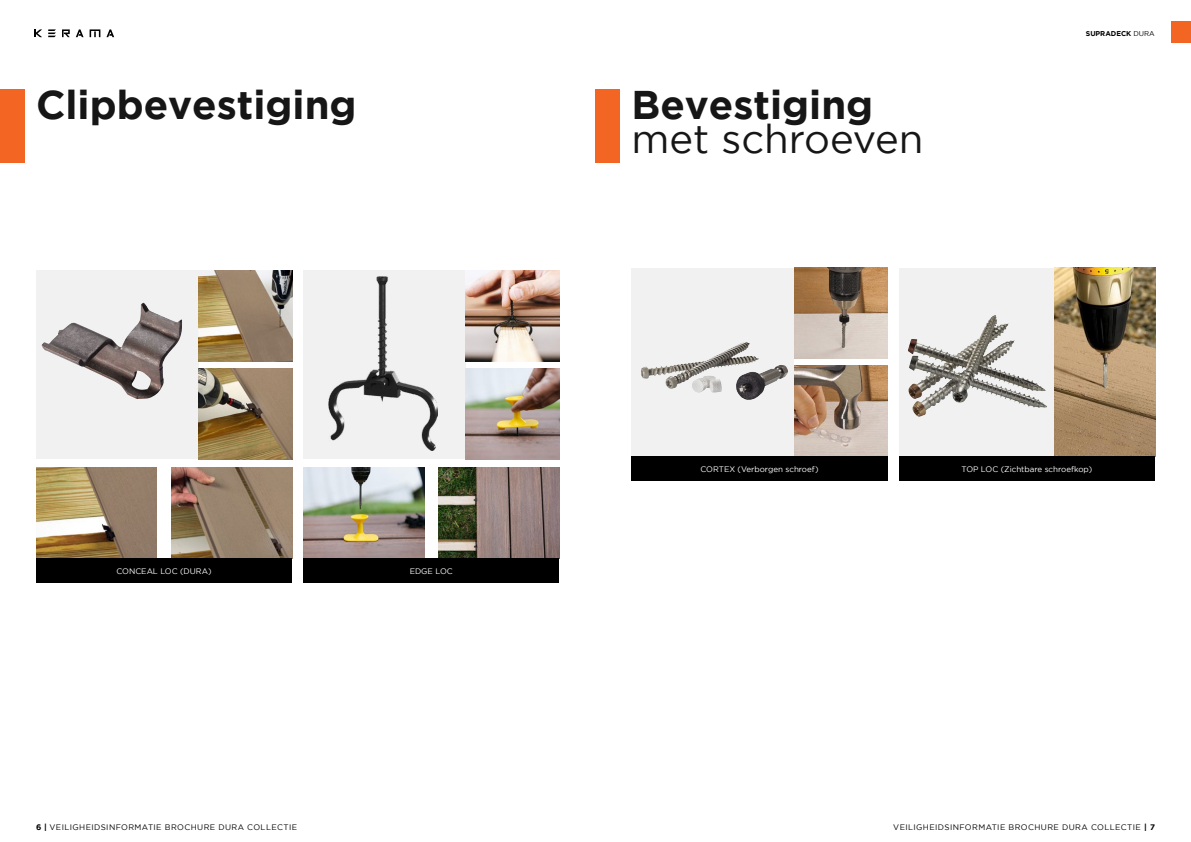
<style>
.page{position:relative;width:1191px;height:842px;background:#fff}
.page>*{position:absolute;margin:0;border:0;box-sizing:border-box;transform-origin:0 0}
.t1{font:700 40px "Gotham";color:#161617}
.t2{font:40px "Gotham";color:#161617}
.t3{font:8px "Gotham";letter-spacing:.05em;color:#000}
.t4{font:8px "Gotham";color:#fff}
.t5{font:700 7px "Gotham";color:#000}
.s1{font-weight:400}
.s2{font-weight:700}
</style>
<div class="page">
<div style="left:595px;top:90px;width:25px;height:73px;background:#f26522"></div>
<div style="left:0;top:90px;width:24px;height:73px;background:#f26522"></div>
<div style="left:1171px;top:21px;width:20px;height:22px;background:#f26522"></div>
<svg style="left:34px;top:29px;width:8px;height:8px"></svg>
<svg style="left:62px;top:29px;width:8px;height:8px"></svg>
<svg style="left:90px;top:29px;width:10px;height:8px"></svg>
<svg style="left:76px;top:29px;width:8px;height:8px"></svg>
<svg style="left:106px;top:29px;width:8px;height:8px"></svg>
<svg style="left:48px;top:29px;width:8px;height:8px"></svg>
<div style="left:36px;top:271px;width:162px;height:188px;background:#f1f1f2"></div>
<img style="left:42px;top:302px;width:140px;height:97px">
<div style="left:303px;top:271px;width:163px;height:188px;background:#f1f1f2"></div>
<img style="left:328px;top:277px;width:109px;height:173px">
<img style="left:198px;top:271px;width:94px;height:90px">
<img style="left:36px;top:468px;width:121px;height:91px">
<img style="left:303px;top:468px;width:121px;height:91px">
<img style="left:466px;top:270px;width:93px;height:91px">
<img style="left:466px;top:368px;width:93px;height:91px">
<img style="left:198px;top:368px;width:94px;height:91px">
<img style="left:171px;top:468px;width:121px;height:91px">
<img style="left:438px;top:468px;width:121px;height:91px">
<div style="left:36px;top:559px;width:256px;height:24px;background:#000"></div>
<div style="left:303px;top:559px;width:256px;height:24px;background:#000"></div>
<div style="left:631px;top:268px;width:163px;height:189px;background:#f1f1f2"></div>
<img style="left:647px;top:342px;width:97px;height:27px">
<img style="left:794px;top:268px;width:93px;height:91px">
<img style="left:794px;top:366px;width:93px;height:91px">
<div style="left:899px;top:268px;width:155px;height:189px;background:#f1f1f2"></div>
<img style="left:908px;top:315px;width:86px;height:52px">
<img style="left:1054px;top:268px;width:101px;height:189px">
<div style="left:899px;top:457px;width:255px;height:24px;background:#000"></div>
<div style="left:631px;top:457px;width:256px;height:24px;background:#000"></div>
<h1 class="t1" style="left:36px;top:82px;width:322px">Clipbevestiging</h1>
<p class="t4" style="left:116px;top:566px;width:96px">CONCEAL LOC (DURA)</p>
<p class="t4" style="left:410px;top:566px;width:44px">EDGE LOC</p>
<h1 class="t1" style="left:631px;top:82px;width:243px">Bevestiging</h1>
<h1 class="t2" style="left:631px;top:117px;width:293px">met schroeven</h1>
<p class="t5" style="left:1085px;top:29px;width:70px">SUPRADECK <span class="s1">DURA</span></p>
<p class="t4" style="left:700px;top:464px;width:119px">CORTEX (Verborgen schroef)</p>
<p class="t4" style="left:961px;top:464px;width:132px">TOP LOC (Zichtbare schroefkop)</p>
<p class="t3" style="left:36px;top:823px;width:262px"><span class="s2">6 |</span> VEILIGHEIDSINFORMATIE BROCHURE DURA COLLECTIE</p>
<p class="t3" style="left:893px;top:823px;width:263px">VEILIGHEIDSINFORMATIE BROCHURE DURA COLLECTIE <span class="s2">| 7</span></p>
</div>
